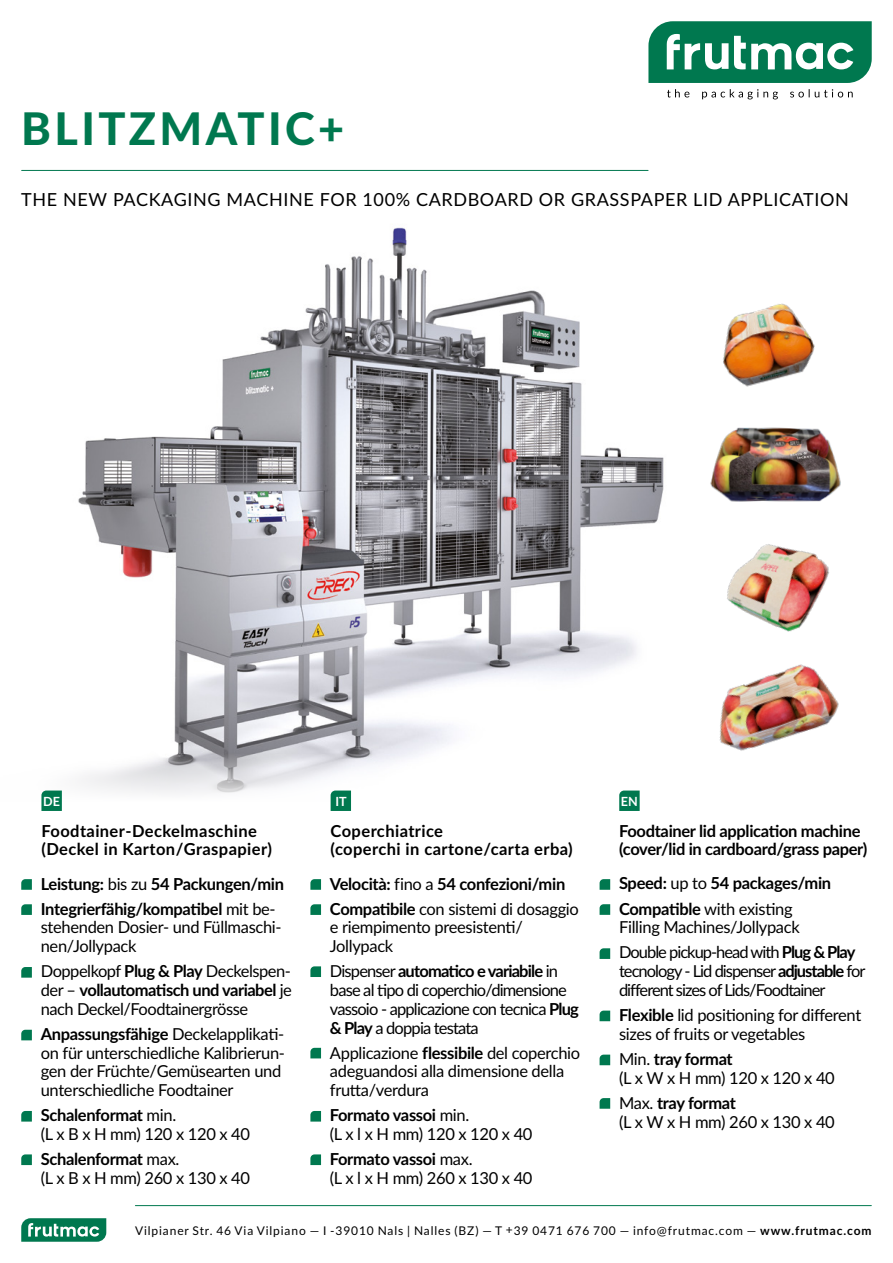
<style>
.page{position:relative;width:893px;height:1263px;background:#fff}
.page>*{position:absolute;margin:0;border:0;box-sizing:border-box;transform-origin:0 0}
.t1{font:800 45px "Lato";letter-spacing:.075em;color:#00784f}
.t2{font:18px "Lato";letter-spacing:.035em;color:#000}
.t3{font:16.5px/18.8px "Lato";letter-spacing:-.02em;color:#000}
.t4{font:700 16.5px/25.2px "Lato";letter-spacing:-.02em;color:#000}
.t5{font:16.5px/18.8px "Lato";letter-spacing:-.05em;color:#000}
.t6{font:700 16.5px/18px "Lato";letter-spacing:.025em;color:#000}
.t7{font:16.5px/18.8px "Lato";letter-spacing:-.06em;color:#000}
.t8{font:700 12.6px "Lato";color:#fff}
.t9{font:12px "Lato";letter-spacing:.075em;color:#000}
.s1{font-weight:400}
.s2{font-weight:700}
</style>
<div class="page">
<img style="left:78px;top:227px;width:586px;height:518px">
<svg style="left:81px;top:745px;width:359px;height:66px"></svg>
<svg style="left:648px;top:21px;width:224px;height:62px"></svg>
<svg style="left:667px;top:89px;width:186px;height:10px"></svg>
<svg style="left:21px;top:1218px;width:85px;height:24px;background:#3a9777"></svg>
<hr style="left:22px;top:170px;width:626px;height:1px;background:#00784f">
<hr style="left:135px;top:1205px;width:736px;height:1px;background:#00784f">
<svg style="left:21px;top:879px;width:11px;height:11px"></svg>
<svg style="left:310px;top:879px;width:11px;height:11px"></svg>
<svg style="left:600px;top:879px;width:10px;height:11px"></svg>
<svg style="left:21px;top:904px;width:11px;height:11px"></svg>
<svg style="left:310px;top:904px;width:11px;height:11px"></svg>
<svg style="left:600px;top:904px;width:10px;height:11px"></svg>
<svg style="left:21px;top:967px;width:11px;height:11px"></svg>
<svg style="left:310px;top:966px;width:11px;height:11px"></svg>
<svg style="left:600px;top:948px;width:10px;height:11px"></svg>
<svg style="left:21px;top:1030px;width:11px;height:10px"></svg>
<svg style="left:21px;top:1111px;width:11px;height:10px"></svg>
<svg style="left:310px;top:1111px;width:11px;height:10px"></svg>
<svg style="left:600px;top:1054px;width:10px;height:11px"></svg>
<svg style="left:21px;top:1154px;width:11px;height:11px"></svg>
<svg style="left:310px;top:1154px;width:11px;height:11px"></svg>
<svg style="left:600px;top:1098px;width:10px;height:11px"></svg>
<svg style="left:310px;top:1048px;width:11px;height:10px"></svg>
<svg style="left:600px;top:1010px;width:10px;height:11px"></svg>
<svg style="left:41px;top:790px;width:21px;height:21px"></svg>
<svg style="left:331px;top:790px;width:20px;height:21px"></svg>
<svg style="left:619px;top:790px;width:21px;height:21px"></svg>
<img style="left:723px;top:303px;width:92px;height:84px">
<img style="left:719px;top:664px;width:120px;height:87px">
<img style="left:710px;top:427px;width:131px;height:75px">
<img style="left:727px;top:544px;width:102px;height:88px">
<h1 class="t1" style="left:21px;top:95px;width:324px">BLITZMATIC+</h1>
<p class="t2" style="left:21px;top:186px;width:829px">THE NEW PACKAGING MACHINE FOR 100% CARDBOARD OR GRASSPAPER LID APPLICATION</p>
<p class="t8" style="left:43px;top:792px;width:18px">DE</p>
<p class="t8" style="left:335px;top:792px;width:13px">IT</p>
<p class="t8" style="left:621px;top:792px;width:18px">EN</p>
<p class="t6" style="left:41px;top:821px;width:232px">Foodtainer-Deckelmaschine (Deckel in Karton/Graspapier)</p>
<p class="t6" style="left:331px;top:821px;width:244px">Coperchiatrice<br>(coperchi in cartone/carta erba)</p>
<p class="t4" style="left:619px;top:821px;width:250px;line-height:18px">Foodtainer lid application machine (cover/lid in cardboard/grass paper)</p>
<p class="t4" style="left:41px;top:870px;width:245px">Leistung: <span class="s1">bis zu</span> 54 Packungen/min<br>Integrierfähig/kompatibel <span class="s1">mit be-</span></p>
<p class="t3" style="left:41px;top:917px;width:242px">stehenden Dosier- und Füllmaschi&shy;nen/Jollypack</p>
<p class="t3" style="left:41px;top:961px;width:253px;text-align:justify">Doppelkopf <span class="s2">Plug &amp; Play</span> Deckelspen&shy;der – <span class="s2">vollautomatisch und variabel</span> je nach Deckel/Foodtainergrösse</p>
<p class="t3" style="left:41px;top:1024px;width:246px"><span class="s2">Anpassungsfähige</span> Deckelapplikati&shy;on für unterschiedliche Kalibrierun&shy;gen der Früchte/Gemüsearten und unterschiedliche Foodtainer</p>
<p class="t3" style="left:41px;top:1105px;width:211px"><span class="s2">Schalenformat</span> min.<br>(L x B x H mm) 120 x 120 x 40</p>
<p class="t3" style="left:41px;top:1149px;width:211px"><span class="s2">Schalenformat</span> max.<br>(L x B x H mm) 260 x 130 x 40</p>
<p class="t4" style="left:330px;top:870px;width:251px">Velocità: <span class="s1">fino a</span> 54 confezioni/min<br>Compatibile <span class="s1">con sistemi di dosaggio</span></p>
<p class="t3" style="left:330px;top:917px;width:194px">e riempimento preesistenti/<br>Jollypack</p>
<p class="t5" style="left:330px;top:961px;width:251px">Dispenser <span class="s2">automatico e variabile</span> in base al tipo di coperchio/dimensione vassoio - applicazione con tecnica <span class="s2">Plug &amp; Play</span> a doppia testata</p>
<p class="t3" style="left:330px;top:1042px;width:252px">Applicazione <span class="s2">flessibile</span> del coperchio adeguandosi alla dimensione della frutta/verdura</p>
<p class="t3" style="left:330px;top:1105px;width:204px"><span class="s2">Formato vassoi</span> min.<br>(L x l x H mm) 120 x 120 x 40</p>
<p class="t3" style="left:330px;top:1149px;width:204px"><span class="s2">Formato vassoi</span> max.<br>(L x l x H mm) 260 x 130 x 40</p>
<p class="t4" style="left:619px;top:870px;width:214px">Speed: <span class="s1">up to</span> 54 packages/min<br>Compatible <span class="s1">with existing</span></p>
<p class="t3" style="left:619px;top:914px;width:238px;line-height:25.2px">Filling Machines/Jollypack<br>Double pickup-head with <span class="s2">Plug &amp; Play</span></p>
<p class="t7" style="left:619px;top:961px;width:248px">tecnology - Lid dispenser <span class="s2">adjustable</span> for different sizes of Lids/Foodtainer</p>
<p class="t3" style="left:619px;top:1005px;width:244px"><span class="s2">Flexible</span> lid positioning for different sizes of fruits or vegetables</p>
<p class="t3" style="left:619px;top:1049px;width:217px">Min. <span class="s2">tray format<br></span>(L x W x H mm) 120 x 120 x 40</p>
<p class="t3" style="left:619px;top:1093px;width:217px">Max. <span class="s2">tray format<br></span>(L x W x H mm) 260 x 130 x 40</p>
<p class="t9" style="left:135px;top:1222px;width:738px">Vilpianer Str. 46 Via Vilpiano — I -39010 Nals | Nalles (BZ) — T +39 0471 676 700 — info@frutmac.com — <span class="s2">www.frutmac.com</span></p>
</div>
